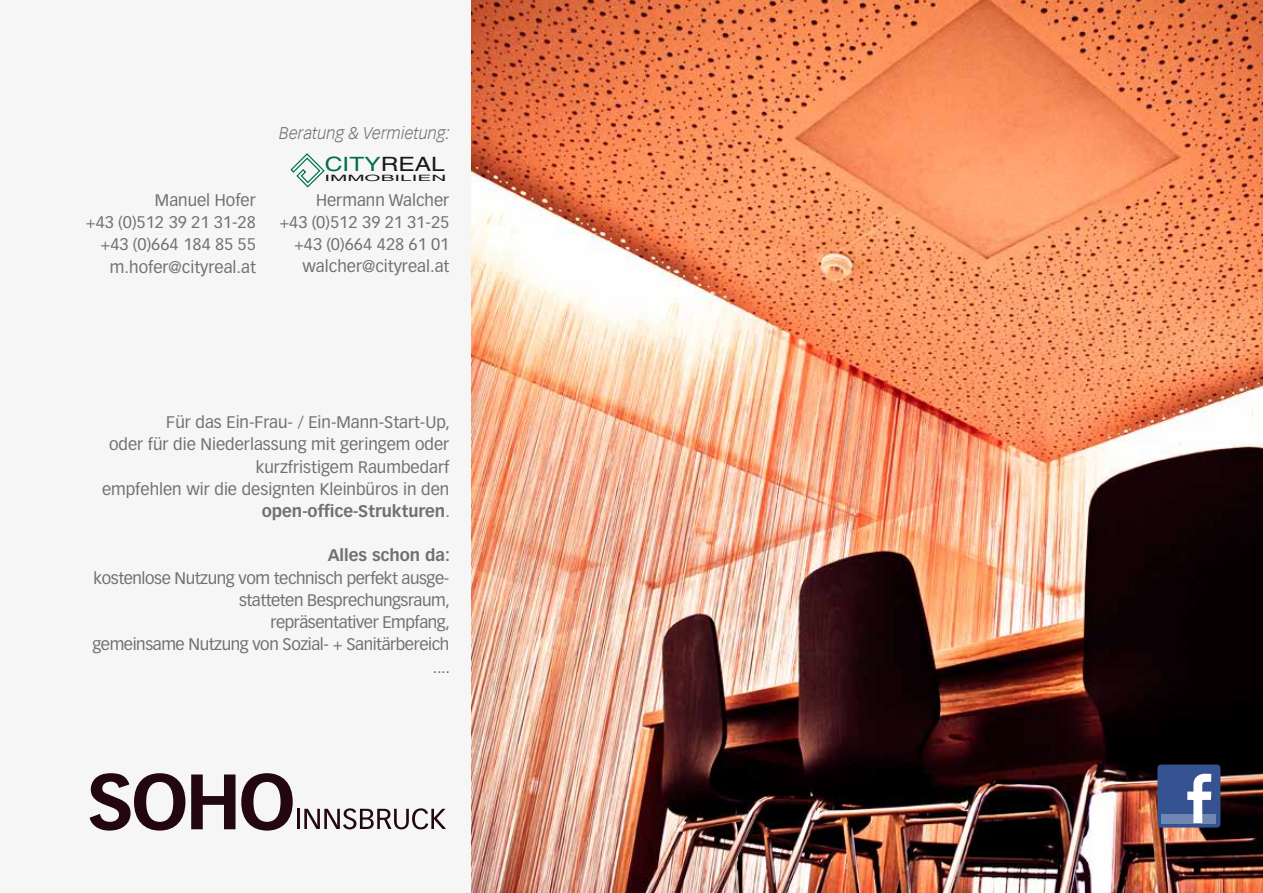
<style>
.page{position:relative;width:1263px;height:893px;background:#fff}
.page>*{position:absolute;margin:0;border:0;box-sizing:border-box;transform-origin:0 0}
.t1{font:19.8px "Helvetica";color:#00704a;scale:1.24 1}
.t2{font:16.5px/22.2px "Vectora LT Std";color:#707172;text-align:right}
.t3{font:16.5px/22.2px "Vectora LT Std";letter-spacing:-.025em;color:#707172;text-align:right}
.t4{font:italic 300 16.5px "Vectora LH";color:#707172}
.t5{font:700 16.5px "Vectora LT Std";color:#707172}
.t6{font:8.7px "Helvetica";color:#1a171c;scale:2.38 1}
.s1{color:#1a171c}
.s2{font-weight:700}
</style>
<div class="page">
<img style="left:472px;top:0;width:791px;height:893px">
<div style="left:0;top:0;width:471px;height:893px;background:#f6f6f6"></div>
<svg style="left:290px;top:153px;width:35px;height:35px"></svg>
<hr style="left:297px;top:809px;width:3px;height:20px;background:#220713">
<svg style="left:304px;top:808px;width:142px;height:21px"></svg>
<svg style="left:90px;top:773px;width:95px;height:58px"></svg>
<svg style="left:191px;top:773px;width:102px;height:58px"></svg>
<div style="left:1157px;top:765px;width:63px;height:63px;background:#355390;border-radius:4px"></div>
<div style="left:1162px;top:814px;width:54px;height:9px;background:#7187b2"></div>
<svg style="left:1187px;top:774px;width:24px;height:49px"></svg>
<p class="t4" style="left:279px;top:123px;width:172px">Beratung &amp; Vermietung:</p>
<p class="t2" style="left:86px;top:189px;width:171px">Manuel Hofer<br>+43 (0)512 39 21 31-28 +43 (0)664 184 85 55 m.hofer@cityreal.at</p>
<p class="t1" style="left:325px;top:153px;width:98px">CITY<span class="s1">REAL</span></p>
<p class="t6" style="left:324px;top:172px;width:53px">IMMOBILIEN</p>
<p class="t2" style="left:279px;top:189px;width:171px">Hermann Walcher<br>+43 (0)512 39 21 31-25 +43 (0)664 428 61 01 walcher@cityreal.at</p>
<p class="t2" style="left:102px;top:411px;width:349px">Für das Ein-Frau- / Ein-Mann-Start-Up,<br>oder für die Niederlassung mit geringem oder kurzfristigem Raumbedarf<br>empfehlen wir die designten Kleinbüros in den <span class="s2">open-office-Strukturen</span>.</p>
<p class="t5" style="left:328px;top:545px;width:124px">Alles schon da:</p>
<p class="t3" style="left:93px;top:567px;width:359px">kostenlose Nutzung vom technisch perfekt ausge&shy;statteten Besprechungsraum,<br>repräsentativer Empfang,<br>gemeinsame Nutzung von Sozial- + Sanitärbereich ....</p>
</div>
